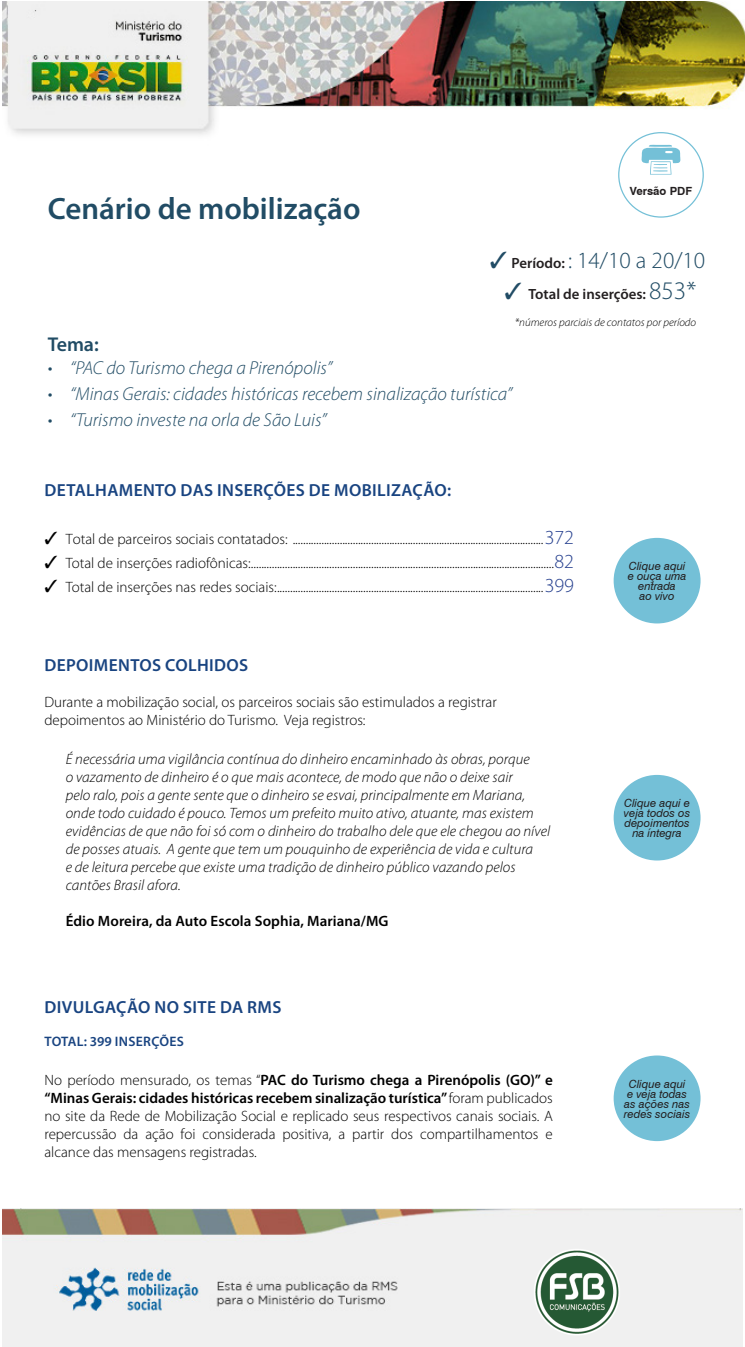
<style>
.page{position:relative;width:745px;height:1347px;background:#fff}
.page>*{position:absolute;margin:0;border:0;box-sizing:border-box;transform-origin:0 0}
.t1{font:600 30.88px "Myriad Pro";color:#214c65}
.t2{font:300 23.25px "Myriad Pro";color:#214c65}
.t3{font:600 20px "Myriad Pro";color:#214c65}
.t4{font:italic 300 18.75px "Myriad Pro";color:#214c65}
.t5{font:600 17.5px "Myriad Pro";letter-spacing:.02em;color:#194481}
.t6{font:300 15px/18px "Myriad Pro";color:#000}
.t7{font:italic 300 15px/18px "Myriad Pro";letter-spacing:.005em;color:#000}
.t8{font:600 15px "Myriad Pro";letter-spacing:.005em;color:#000}
.t9{font:600 14.75px "Myriad Pro";color:#231f20}
.t10{font:600 13.75px "Myriad Pro";letter-spacing:.02em;color:#194481}
.t11{font:italic 11.25px/10px "Swiss 721 BT";color:#231f20;text-align:center}
.t12{font:italic 300 11.25px "Myriad Pro";color:#000}
.t13{font:700 11.25px "Swiss 721 BT";color:#231f20}
.s1{font-weight:600;font-size:14.75px;color:#231f20}
.s2{color:#214c65}
.s3{font-weight:300;font-size:25.38px;color:#214c65}
.s4{font-size:20px;color:#253f8e}
.s5{font-weight:600}
</style>
<div class="page">
<img style="left:3px;top:2px;width:741px;height:173px">
<img style="left:3px;top:1208px;width:738px;height:138px">
<div style="left:613px;top:538px;width:87px;height:85px;background:#74c0d7;border-radius:50%"></div>
<div style="left:613px;top:775px;width:87px;height:85px;background:#74c0d7;border-radius:50%"></div>
<div style="left:613px;top:1055px;width:87px;height:86px;background:#74c0d7;border-radius:50%"></div>
<svg style="left:641px;top:144px;width:39px;height:31px"></svg>
<img style="left:529px;top:1245px;width:95px;height:95px">
<p class="t1" style="left:48px;top:192px;width:314px">Cenário de mobilização</p>
<p class="t13" style="left:629px;top:184px;width:64px">Versão PDF</p>
<p class="t2" style="left:489px;top:248px;width:217px">✓ <span class="s1">Período:</span> : 14/10 a 20/10</p>
<p class="t9" style="left:504px;top:286px;width:193px"><span class="s2">✓</span> Total de inserções: <span class="s3">853*</span></p>
<p class="t12" style="left:514px;top:317px;width:183px">*números parciais de contatos por período</p>
<p class="t3" style="left:48px;top:334px;width:53px">Tema:</p>
<p class="t4" style="left:48px;top:358px;width:286px">• “PAC do Turismo chega a Pirenópolis”</p>
<p class="t4" style="left:48px;top:384px;width:465px">• “Minas Gerais: cidades históricas recebem sinalização turística”</p>
<p class="t4" style="left:48px;top:410px;width:280px">• “Turismo investe na orla de São Luis”</p>
<p class="t5" style="left:45px;top:480px;width:408px">DETALHAMENTO DAS INSERÇÕES DE MOBILIZAÇÃO:</p>
<p class="t6" style="left:44px;top:530px;width:531px">✓ Total de parceiros sociais contatados: ................................................................................................<span class="s4">372</span></p>
<p class="t6" style="left:44px;top:554px;width:531px">✓ Total de inserções radiofônicas:....................................................................................................................<span class="s4">82</span></p>
<p class="t6" style="left:44px;top:578px;width:531px">✓ Total de inserções nas redes sociais:......................................................................................................<span class="s4">399</span></p>
<p class="t5" style="left:44px;top:656px;width:205px">DEPOIMENTOS COLHIDOS</p>
<p class="t6" style="left:44px;top:693px;width:453px">Durante a mobilização social, os parceiros sociais são estimulados a registrar depoimentos ao Ministério do Turismo. Veja registros:</p>
<p class="t7" style="left:66px;top:750px;width:485px">É necessária uma vigilância contínua do dinheiro encaminhado às obras, porque<br>o vazamento de dinheiro é o que mais acontece, de modo que não o deixe sair<br>pelo ralo, pois a gente sente que o dinheiro se esvai, principalmente em Mariana, onde todo cuidado é pouco. Temos um prefeito muito ativo, atuante, mas existem evidências de que não foi só com o dinheiro do trabalho dele que ele chegou ao nível de posses atuais. A gente que tem um pouquinho de experiência de vida e cultura<br>e de leitura percebe que existe uma tradição de dinheiro público vazando pelos cantões Brasil afora.</p>
<p class="t8" style="left:66px;top:913px;width:324px">Édio Moreira, da Auto Escola Sophia, Mariana/MG</p>
<p class="t5" style="left:45px;top:997px;width:238px">DIVULGAÇÃO NO SITE DA RMS</p>
<p class="t10" style="left:45px;top:1034px;width:141px">TOTAL: 399 INSERÇÕES</p>
<p class="t6" style="left:44px;top:1071px;width:509px;text-align:justify">No período mensurado, os temas “<span class="s5">PAC do Turismo chega a Pirenópolis (GO)” e “Minas Gerais: cidades históricas recebem sinalização turística”</span> foram publicados no site da Rede de Mobilização Social e replicado seus respectivos canais sociais. A repercussão da ação foi considerada positiva, a partir dos compartilhamentos e alcance das mensagens registradas.</p>
<p class="t11" style="left:627px;top:561px;width:60px">Clique aqui e ouça uma entrada<br>ao vivo</p>
<p class="t11" style="left:623px;top:798px;width:68px">Clique aqui e veja todos os depoimentos na íntegra</p>
<p class="t11" style="left:623px;top:1078px;width:68px">Clique aqui<br>e veja todas as ações nas redes sociais</p>
</div>
